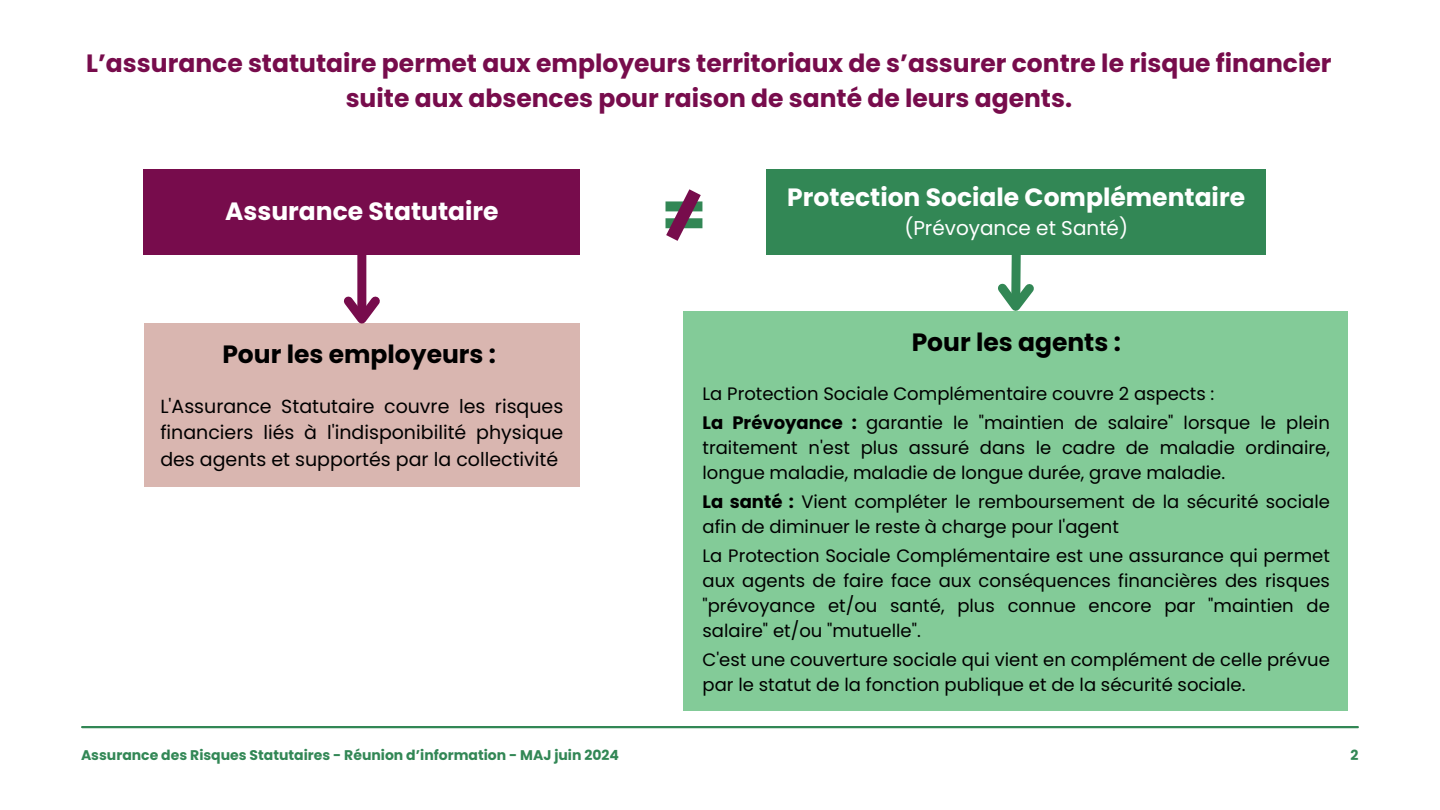
<style>
.page{position:relative;width:1440px;height:810px;background:#fff}
.page>*{position:absolute;margin:0;border:0;box-sizing:border-box;transform-origin:0 0}
.t1{font:700 66px "Poppins";color:#328755}
.t2{font:700 25px/34.5px "Poppins";color:#770c4c;text-align:center}
.t3{font:700 25px "Poppins";color:#fff}
.t4{font:700 25px "Poppins";color:#000}
.t5{font:20px "Poppins";color:#fff}
.t6{font:19px/26.2px "Poppins";color:#000;text-align:justify}
.t7{font:18px/25px "Poppins";color:#000;text-align:justify}
.t8{font:700 14px "Poppins";color:#328755}
.s1{font-weight:700}
</style>
<div class="page">
<div style="left:144px;top:169px;width:436px;height:86px;background:#770c4c"></div>
<div style="left:767px;top:169px;width:499px;height:86px;background:#328755"></div>
<svg style="left:666px;top:189px;width:35px;height:52px"></svg>
<hr style="left:82px;top:726px;width:1276px;height:2px;background:#328755">
<div style="left:683px;top:311px;width:665px;height:399px;background:#83cb98"></div>
<div style="left:144px;top:324px;width:436px;height:163px;background:#d9b6b0"></div>
<div style="left:357px;top:255px;width:9px;height:64px;background:#770c4c"></div>
<svg style="left:336px;top:288px;width:52px;height:36px"></svg>
<svg style="left:998px;top:255px;width:36px;height:56px"></svg>
<h3 class="t2" style="left:86px;top:46px;width:1247px">L’assurance statutaire permet aux employeurs territoriaux de s’assurer contre le risque financier suite aux absences pour raison de santé de leurs agents.</h3>
<h1 class="t3" style="left:225px;top:194px;width:275px">Assurance Statutaire</h1>
<h3 class="t4" style="left:222px;top:337px;width:275px">Pour les employeurs :</h3>
<h3 class="t6" style="left:160px;top:393px;width:405px">L'Assurance Statutaire couvre les risques financiers liés à l'indisponibilité physique des agents et supportés par la collectivité</h3>
<h1 class="t1" style="left:661px;top:169px;width:47px">=</h1>
<h1 class="t3" style="left:787px;top:180px;width:459px">Protection Sociale Complémentaire</h1>
<h1 class="t5" style="left:904px;top:214px;width:225px">(Prévoyance et Santé)</h1>
<h2 class="t4" style="left:912px;top:325px;width:211px">Pour les agents :</h2>
<p class="t7" style="left:703px;top:382px;width:513px">La Protection Sociale Complémentaire couvre 2 aspects :</p>
<h1 class="t7" style="left:703px;top:411px;width:629px"><span class="s1">La Prévoyance :</span> garantie le "maintien de salaire" lorsque le plein traitement n'est plus assuré dans le cadre de maladie ordinaire, longue maladie, maladie de longue durée, grave maladie.</h1>
<h3 class="t7" style="left:703px;top:490px;width:629px"><span class="s1">La santé :</span> Vient compléter le remboursement de la sécurité sociale afin de diminuer le reste à charge pour l'agent</h3>
<h3 class="t7" style="left:703px;top:544px;width:629px">La Protection Sociale Complémentaire est une assurance qui permet aux agents de faire face aux conséquences financières des risques "prévoyance et/ou santé, plus connue encore par "maintien de salaire" et/ou "mutuelle".</h3>
<h3 class="t7" style="left:703px;top:648px;width:629px">C'est une couverture sociale qui vient en complément de celle prévue par le statut de la fonction publique et de la sécurité sociale.</h3>
<p class="t8" style="left:81px;top:745px;width:540px">Assurance des Risques Statutaires - Réunion d’information - MAJ juin 2024</p>
<p class="t8" style="left:1351px;top:745px;width:9px">2</p>
</div>
